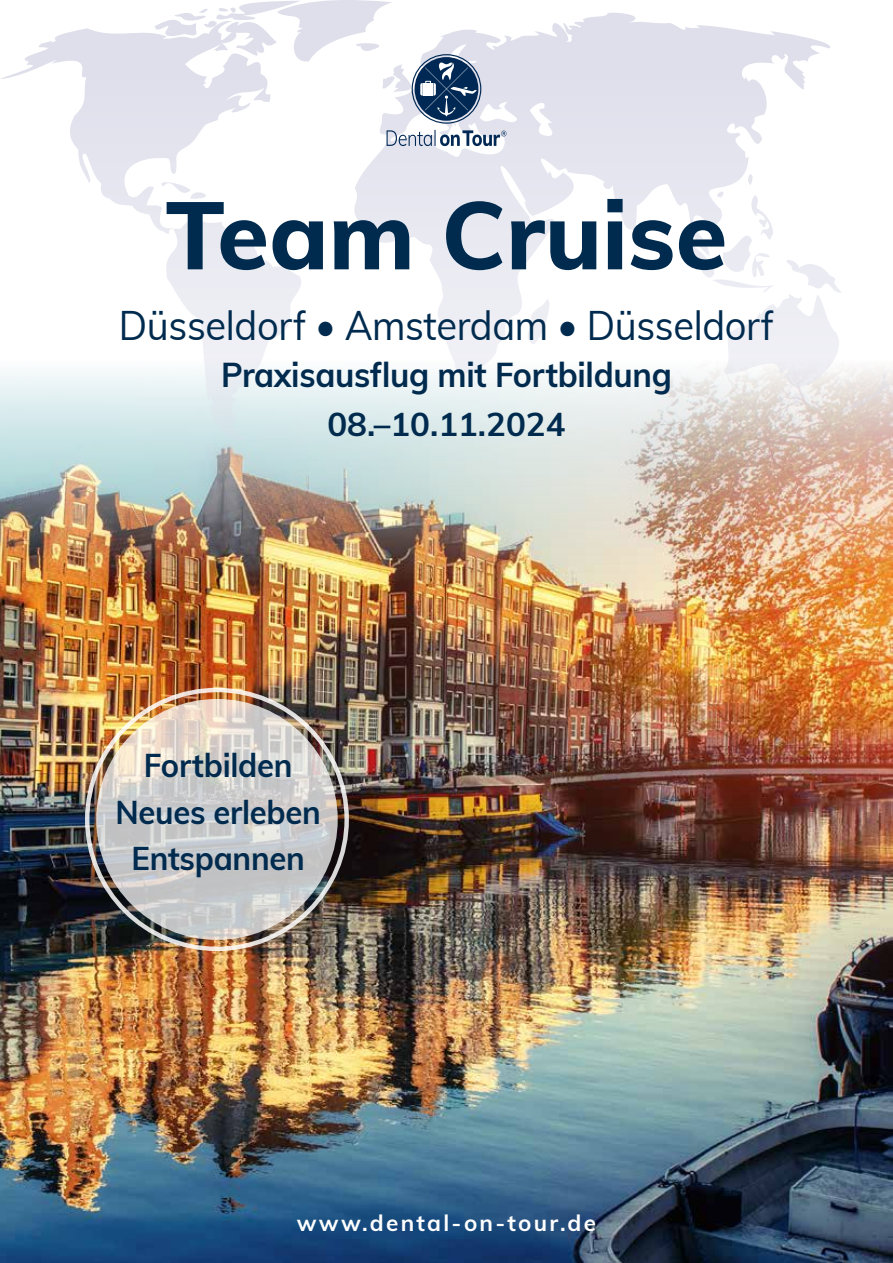
<style>
.page{position:relative;width:893px;height:1263px;background:#fff}
.page>*{position:absolute;margin:0;border:0;box-sizing:border-box;transform-origin:0 0}
.t1{font:800 94.5px "Muli";color:#002b4e}
.t2{font:40.5px "Muli";letter-spacing:-.01em;color:#002b4e;scale:.94 1}
.t3{font:700 34.5px "Muli";letter-spacing:-.01em;color:#002b4e;scale:.94 1}
.t4{font:700 33px/46.5px "Muli";letter-spacing:-.01em;color:#002b4e;text-align:center;scale:.94 1}
.t5{font:700 33px "Muli";letter-spacing:-.01em;color:#002b4e}
.t6{font:700 22.5px "Muli";letter-spacing:.1em;color:#fff}
</style>
<div class="page">
<img style="left:0;top:442px;width:893px;height:821px">
<svg style="left:96px;top:699px;width:242px;height:241px;background:#d0cecc"></svg>
<svg style="left:0;top:0;width:893px;height:442px"></svg>
<svg style="left:387px;top:130px;width:119px;height:16px"></svg>
<div style="left:412px;top:54px;width:69px;height:70px;border:1px solid #002854;border-radius:50%"></div>
<div style="left:415px;top:57px;width:63px;height:64px;background:#002854;border-radius:50%"></div>
<svg style="left:420px;top:63px;width:57px;height:53px"></svg>
<h1 class="t1" style="left:165px;top:166px;width:563px">Team Cruise</h1>
<p class="t2" style="left:119px;top:296px;width:698px">Düsseldorf • Amsterdam • Düsseldorf</p>
<p class="t3" style="left:221px;top:349px;width:481px">Praxisausflug mit Fortbildung</p>
<p class="t5" style="left:327px;top:400px;width:240px">08.–10.11.2024</p>
<p class="t4" style="left:115px;top:740px;width:220px">Fortbilden<br>Neues erleben<br>Entspannen</p>
<p class="t6" style="left:297px;top:1207px;width:301px">www.dental-on-tour.de</p>
</div>
